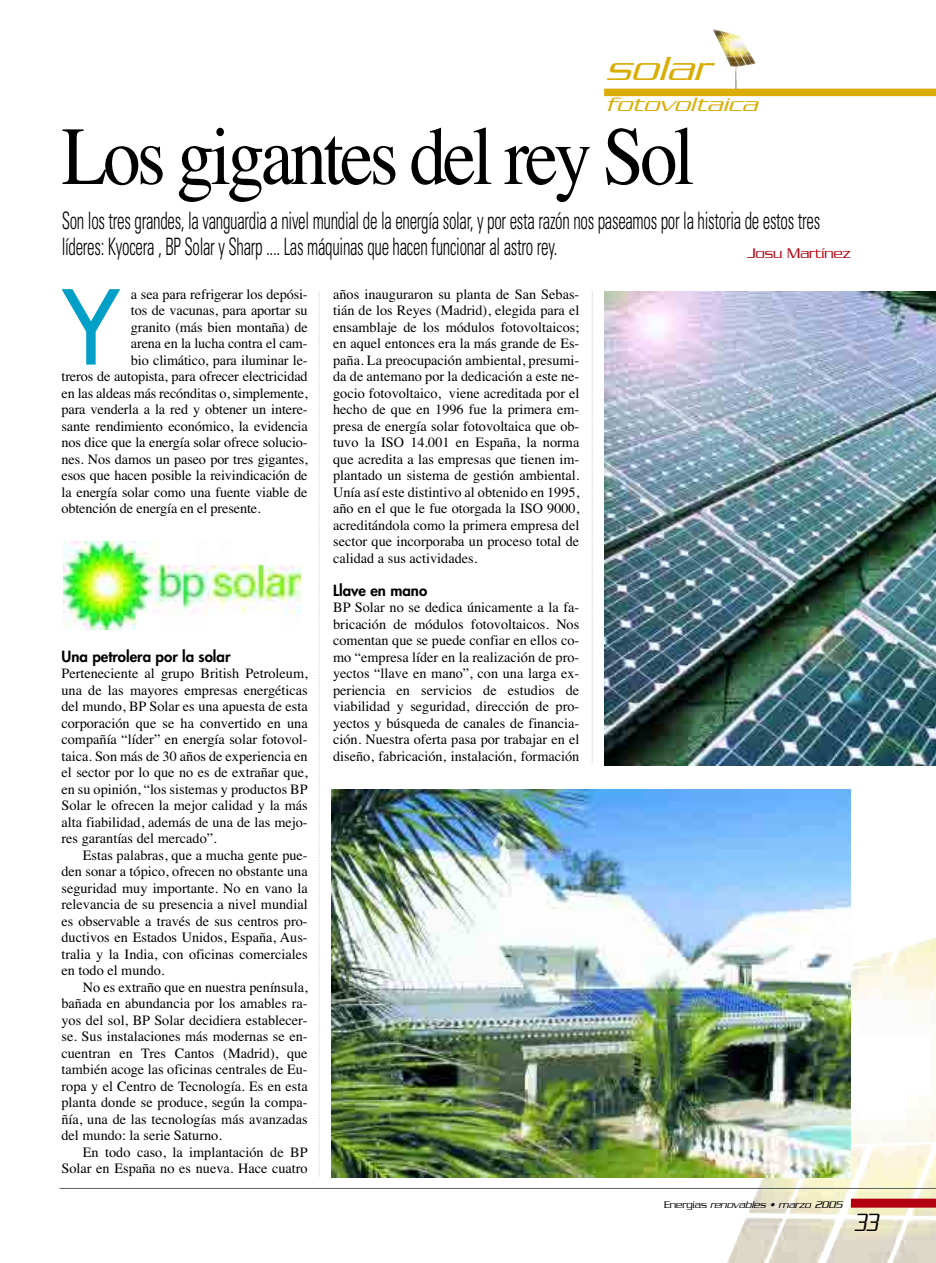
<style>
.page{position:relative;width:936px;height:1263px;background:#fff}
.page>*{position:absolute;margin:0;border:0;box-sizing:border-box;transform-origin:0 0}
.t1{font:100.05px "Futura";color:#02a0c6}
.t2{font:82.5px "Times";letter-spacing:-.05em;color:#000;scale:.9 1}
.t3{font:italic 300 36px "Serpentine";color:#d9ad03;scale:1.25 1}
.t4{font:italic 300 27px "Serpentine";color:#000;scale:.7 1}
.t5{font:300 condensed 24px/25.5px "Univers";letter-spacing:-.02em;color:#000;scale:.7 1}
.t6{font:italic 300 21px "Serpentine";color:#d9ad03;scale:1.25 1}
.t7{font:800 15px "Futura";color:#000}
.t8{font:300 15px "Serpentine";color:#b3000f}
.t9{font:14.25px/16.5px "Times";letter-spacing:-.01em;color:#000;text-align:justify}
.t10{font:italic 300 10.5px "Serpentine";color:#000}
.s1{font-style:normal}
</style>
<div class="page">
<svg style="left:727px;top:793px;width:208px;height:470px"></svg>
<img style="left:775px;top:885px;width:160px;height:332px">
<div style="left:850px;top:1199px;width:85px;height:9px;background:#b3000f"></div>
<svg style="left:591px;top:292px;width:1px;height:469px"></svg>
<svg style="left:318px;top:292px;width:1px;height:886px"></svg>
<div style="left:604px;top:89px;width:331px;height:7px;background:#d9ad03"></div>
<img style="left:712px;top:29px;width:43px;height:60px">
<img style="left:332px;top:789px;width:518px;height:389px">
<img style="left:604px;top:292px;width:331px;height:473px">
<hr style="left:60px;top:1188px;width:875px;height:1px;background:#5c6264">
<img style="left:63px;top:541px;width:237px;height:88px">
<h3 class="t3" style="left:605px;top:57px;width:85px">solar</h3>
<h3 class="t6" style="left:605px;top:98px;width:123px">fotovoltaica</h3>
<h2 class="t2" style="left:62px;top:126px;width:704px">Los gigantes del rey Sol</h2>
<h3 class="t5" style="left:62px;top:210px;width:1085px">Son los tres grandes, la vanguardia a nivel mundial de la energía solar, y por esta razón nos paseamos por la historia de estos tres líderes: Kyocera , BP Solar y Sharp .... Las máquinas que hacen funcionar al astro rey.</h3>
<p class="t8" style="left:747px;top:249px;width:105px">Josu Martínez</p>
<h1 class="t1" style="left:62px;top:278px;width:59px">Y</h1>
<p class="t9" style="left:131px;top:287px;width:178px">a sea para refrigerar los depósi-</p>
<p class="t9" style="left:131px;top:303px;width:178px">tos de vacunas, para aportar su</p>
<p class="t9" style="left:131px;top:320px;width:178px">granito (más bien montaña) de</p>
<p class="t9" style="left:131px;top:336px;width:178px">arena en la lucha contra el cam-</p>
<p class="t9" style="left:131px;top:353px;width:178px">bio climático, para iluminar le-</p>
<p class="t9" style="left:61px;top:369px;width:248px">treros de autopista, para ofrecer electricidad</p>
<p class="t9" style="left:61px;top:386px;width:248px">en las aldeas más recónditas o, simplemente,</p>
<p class="t9" style="left:61px;top:402px;width:247px">para venderla a la red y obtener un intere-</p>
<p class="t9" style="left:61px;top:419px;width:248px">sante rendimiento económico, la evidencia</p>
<p class="t9" style="left:61px;top:435px;width:248px">nos dice que la energía solar ofrece solucio-</p>
<p class="t9" style="left:61px;top:452px;width:248px">nes. Nos damos un paseo por tres gigantes,</p>
<p class="t9" style="left:61px;top:468px;width:247px">esos que hacen posible la reivindicación de</p>
<p class="t9" style="left:61px;top:485px;width:247px">la energía solar como una fuente viable de</p>
<p class="t9" style="left:61px;top:501px;width:200px">obtención de energía en el presente.</p>
<p class="t7" style="left:61px;top:649px;width:170px">Una petrolera por la solar</p>
<p class="t9" style="left:61px;top:666px;width:248px">Perteneciente al grupo British Petroleum, una de las mayores empresas energéticas del mundo, BP Solar es una apuesta de esta corporación que se ha convertido en una compañía “líder” en energía solar fotovol&shy;taica. Son más de 30 años de experiencia en el sector por lo que no es de extrañar que, en su opinión, “los sistemas y productos BP Solar le ofrecen la mejor calidad y la más alta fiabilidad, además de una de las mejo&shy;res garantías del mercado”.</p>
<p class="t9" style="left:61px;top:848px;width:248px;text-indent:21px">Estas palabras, que a mucha gente pue&shy;den sonar a tópico, ofrecen no obstante una seguridad muy importante. No en vano la relevancia de su presencia a nivel mundial es observable a través de sus centros pro&shy;ductivos en Estados Unidos, España, Aus&shy;tralia y la India, con oficinas comerciales en todo el mundo.</p>
<p class="t9" style="left:61px;top:980px;width:248px;text-indent:21px">No es extraño que en nuestra península, bañada en abundancia por los amables ra&shy;yos del sol, BP Solar decidiera establecer&shy;se. Sus instalaciones más modernas se en&shy;cuentran en Tres Cantos (Madrid), que también acoge las oficinas centrales de Eu&shy;ropa y el Centro de Tecnología. Es en esta planta donde se produce, según la compa&shy;ñía, una de las tecnologías más avanzadas del mundo: la serie Saturno.</p>
<p class="t9" style="left:61px;top:1145px;width:247px;text-align:right">En todo caso, la implantación de BP<br>Solar en España no es nueva. Hace cuatro</p>
<p class="t9" style="left:333px;top:287px;width:248px">años inauguraron su planta de San Sebas&shy;tián de los Reyes (Madrid), elegida para el ensamblaje de los módulos fotovoltaicos; en aquel entonces era la más grande de Es&shy;paña. La preocupación ambiental, presumi&shy;da de antemano por la dedicación a este ne&shy;gocio fotovoltaico, viene acreditada por el hecho de que en 1996 fue la primera em&shy;presa de energía solar fotovoltaica que ob&shy;tuvo la ISO 14.001 en España, la norma que acredita a las empresas que tienen im&shy;plantado un sistema de gestión ambiental.<br>Unía así este distintivo al obtenido en 1995, año en el que le fue otorgada la ISO 9000, acreditándola como la primera empresa del sector que incorporaba un proceso total de calidad a sus actividades.</p>
<p class="t7" style="left:333px;top:583px;width:96px">Llave en mano</p>
<p class="t9" style="left:333px;top:600px;width:248px">BP Solar no se dedica únicamente a la fa&shy;bricación de módulos fotovoltaicos. Nos comentan que se puede confiar en ellos co&shy;mo “empresa líder en la realización de pro&shy;yectos “llave en mano”, con una larga ex&shy;periencia en servicios de estudios de viabilidad y seguridad, dirección de pro&shy;yectos y búsqueda de canales de financia&shy;ción. Nuestra oferta pasa por trabajar en el diseño, fabricación, instalación, formación</p>
<p class="t10" style="left:664px;top:1201px;width:180px"><span class="s1">Energías</span> renovables • marzo 2005</p>
<h3 class="t4" style="left:854px;top:1213px;width:34px">33</h3>
</div>
